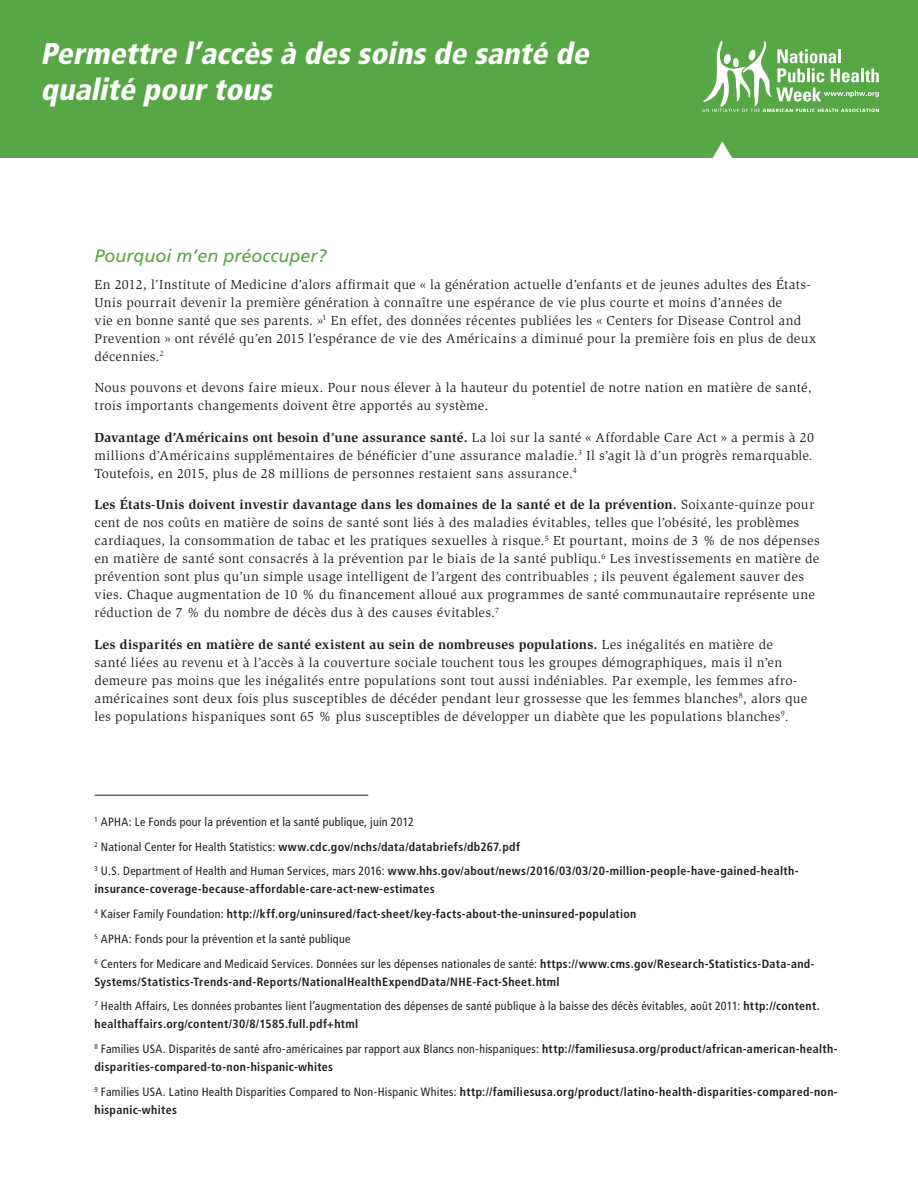
<style>
.page{position:relative;width:918px;height:1188px;background:#fff}
.page>*{position:absolute;margin:0;border:0;box-sizing:border-box;transform-origin:0 0}
.t1{font:italic 900 condensed 30px/36px "Frutiger LT Std";color:#fff}
.t2{font:italic 18px "Frutiger LT Std";color:#58a746}
.t3{font:13.5px/18px "Slimbach";letter-spacing:.02em;color:#231f20}
.t4{font:700 condensed 12px/24.8px "Frutiger LT Std";letter-spacing:.025em;color:#231f20}
.t5{font:condensed 12px/24.8px "Frutiger LT Std";letter-spacing:.025em;color:#231f20}
.s1{font-weight:700}
.s2{font-weight:400}
</style>
<div class="page">
<div style="left:0;top:0;width:918px;height:158px;background:#58a746"></div>
<svg style="left:713px;top:141px;width:19px;height:17px"></svg>
<svg style="left:702px;top:41px;width:177px;height:71px"></svg>
<hr style="left:94px;top:795px;width:274px;height:1px;background:#231f20">
<h1 class="t1" style="left:40px;top:35px;width:557px">Permettre l’accèsà dessoinsde santé de qualité pourtous</h1>
<h2 class="t2" style="left:94px;top:245px;width:234px">Pourquoi m’en préoccuper?</h2>
<p class="t3" style="left:94px;top:275px;width:723px">En 2012, l’Institute of Medicine d’alors affirmait que « la génération actuelle d’enfants et de jeunes adultes des États-Unis pourrait devenir la première génération à connaître une espérance de vie plus courte et moins d’années de<br>vie en bonne santé que ses parents. »<sup>1</sup> En effet, des données récentes publiées les « Centers for Disease Control and Prevention » ont révélé qu’en 2015 l’espérance de vie des Américains a diminué pour la première fois en plus de deux décennies.<sup>2</sup></p>
<p class="t3" style="left:94px;top:379px;width:719px">Nous pouvons et devons faire mieux. Pour nous élever à la hauteur du potentiel de notre nation en matière de santé, trois importants changements doivent être apportés au système.</p>
<p class="t3" style="left:94px;top:428px;width:721px;text-align:justify"><span class="s1">Davantage d’Américains ont besoin d’une assurance santé.</span> La loi sur la santé « Affordable Care Act » a permis à 20 millions d’Américains supplémentaires de bénéficier d’une assurance maladie.<sup>3</sup> Il s’agit là d’un progrès remarquable.<br>Toutefois, en 2015, plus de 28 millions de personnes restaient sans assurance.<sup>4</sup></p>
<p class="t3" style="left:94px;top:496px;width:727px"><span class="s1">Les États-Unis doivent investir davantage dans les domaines de la santé et de la prévention.</span> Soixante-quinze pour cent de nos coûts en matière de soins de santé sont liés à des maladies évitables, telles que l’obésité, les problèmes cardiaques, la consommation de tabac et les pratiques sexuelles à risque.<sup>5</sup> Et pourtant, moins de 3 % de nos dépenses en matière de santé sont consacrés à la prévention par le biais de la santé publiqu.<sup>6</sup> Les investissements en matière de prévention sont plus qu’un simple usage intelligent de l’argent des contribuables ; ils peuvent également sauver des vies. Chaque augmentation de 10 % du financement alloué aux programmes de santé communautaire représente une réduction de 7 % du nombre de décès dus à des causes évitables.<sup>7</sup></p>
<p class="t3" style="left:94px;top:635px;width:714px"><span class="s1">Les disparités en matière de santé existent au sein de nombreuses populations.</span> Les inégalités en matière de santé liées au revenu et à l’accès à la couverture sociale touchent tous les groupes démographiques, mais il n’en demeure pas moins que les inégalités entre populations sont tout aussi indéniables. Par exemple, les femmes afro&shy;américaines sont deux fois plus susceptibles de décéder pendant leur grossesse que les femmes blanches<sup>8</sup>, alors que les populations hispaniques sont 65 % plus susceptibles de développer un diabète que les populations blanches<sup>9</sup>.</p>
<p class="t5" style="left:94px;top:809px;width:705px"><sup>1</sup> APHA: Le Fonds pour la prévention et la santé publique, juin 2012<br><sup>2</sup> National Center for Health Statistics: <span class="s1">www.cdc.gov/nchs/data/databriefs/db267.pdf<br></span><sup>3</sup> U.S. Department of Health and Human Services, mars 2016: <span class="s1">www.hhs.gov/about/news/2016/03/03/20-million-people-have-gained-health-</span></p>
<p class="t4" style="left:94px;top:877px;width:722px">insurance-coverage-because-affordable-care-act-new-estimates<br><sup>4</sup> <span class="s2">Kaiser Family Foundation:</span> http://kff.org/uninsured/fact-sheet/key-facts-about-the-uninsured-population<br><sup>5</sup> <span class="s2">APHA: Fonds pour la prévention et la santé publique<br></span><sup>6</sup> <span class="s2">Centers for Medicare and Medicaid Services. Données sur les dépenses nationales de santé:</span> https://www.cms.gov/Research-Statistics-Data-and-</p>
<p class="t5" style="left:94px;top:969px;width:727px"><span class="s1">Systems/Statistics-Trends-and-Reports/NationalHealthExpendData/NHE-Fact-Sheet.html<br></span><sup>7</sup> Health Affairs, Les données probantes lient l’augmentation des dépenses de santé publique à la baisse des décès évitables, août 2011: <span class="s1">http://content.</span></p>
<p class="t4" style="left:94px;top:1012px;width:745px">healthaffairs.org/content/30/8/1585.full.pdf+html<br><sup>8</sup> <span class="s2">Families USA. Disparités de santé afro-américaines par rapport aux Blancs non-hispaniques:</span> http://familiesusa.org/product/african-american-health-</p>
<p class="t4" style="left:94px;top:1054px;width:745px">disparities-compared-to-non-hispanic-whites<br><sup>9</sup> <span class="s2">Families USA. Latino Health Disparities Compared to Non-Hispanic Whites:</span> http://familiesusa.org/product/latino-health-disparities-compared-non-</p>
<p class="t4" style="left:94px;top:1097px;width:84px">hispanic-whites</p>
</div>
